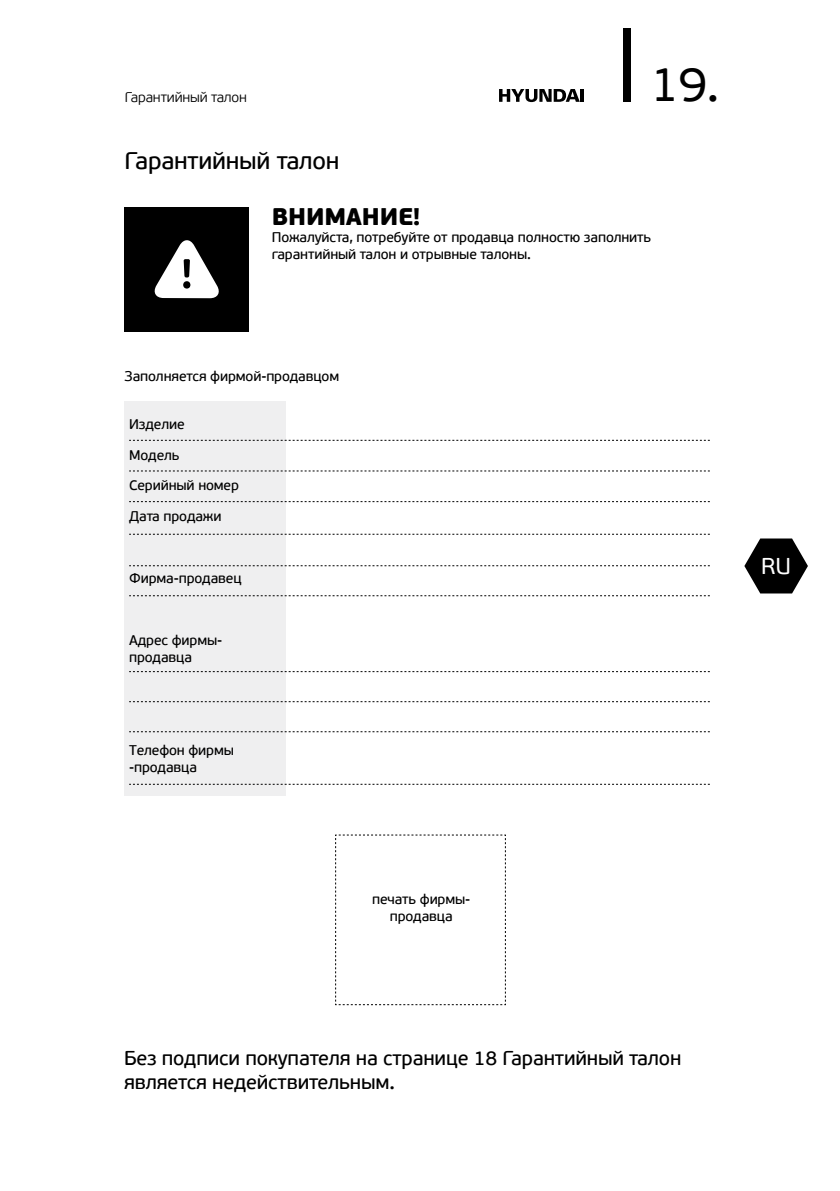
<style>
.page{position:relative;width:840px;height:1191px;background:#fff}
.page>*{position:absolute;margin:0;border:0;box-sizing:border-box;transform-origin:0 0}
.t1{font:48px "PF Beau Sans Pro";color:#000}
.t2{font:24px "PF Beau Sans Pro Bbook";letter-spacing:-.01em;color:#000}
.t3{font:900 24px "PF Beau Sans Pro";letter-spacing:-.01em;color:#000}
.t4{font:22.8px "PF Beau Sans Pro";color:#fff}
.t5{font:20px/24px "PF Beau Sans Pro Bbook";letter-spacing:-.01em;color:#000}
.t6{font:14px/16.8px "PF Beau Sans Pro Bbook";letter-spacing:-.01em;color:#000}
.t7{font:300 14px "PF Beau Sans Pro";letter-spacing:-.01em;color:#000}
</style>
<div class="page">
<div style="left:623px;top:28px;width:7px;height:73px;background:#000"></div>
<svg style="left:744px;top:538px;width:63px;height:55px"></svg>
<svg style="left:499px;top:89px;width:80px;height:13px"></svg>
<hr style="left:580px;top:89px;width:4px;height:13px;background:#000">
<div style="left:124px;top:207px;width:125px;height:124px;background:#000"></div>
<svg style="left:154px;top:240px;width:65px;height:58px"></svg>
<div style="left:125px;top:401px;width:161px;height:394px;background:#efeff0"></div>
<svg style="left:129px;top:440px;width:580px;height:1px"></svg>
<svg style="left:129px;top:470px;width:580px;height:1px"></svg>
<svg style="left:129px;top:501px;width:580px;height:1px"></svg>
<svg style="left:129px;top:534px;width:580px;height:1px"></svg>
<svg style="left:129px;top:565px;width:580px;height:1px"></svg>
<svg style="left:129px;top:731px;width:580px;height:1px"></svg>
<svg style="left:129px;top:784px;width:580px;height:1px"></svg>
<svg style="left:129px;top:595px;width:580px;height:1px"></svg>
<svg style="left:129px;top:671px;width:580px;height:1px"></svg>
<svg style="left:129px;top:701px;width:580px;height:1px"></svg>
<svg style="left:335px;top:834px;width:170px;height:171px"></svg>
<p class="t7" style="left:125px;top:90px;width:124px">Гарантийный талон</p>
<h1 class="t1" style="left:650px;top:57px;width:70px">19.</h1>
<h2 class="t2" style="left:125px;top:147px;width:216px">Гарантийный талон</h2>
<h2 class="t3" style="left:271px;top:201px;width:150px">ВНИМАНИЕ!</h2>
<p class="t6" style="left:271px;top:229px;width:381px">Пожалуйста, потребуйте от продавца полностю заполнить гарантийный талон и отрывные талоны.</p>
<p class="t6" style="left:125px;top:368px;width:216px">Заполняется фирмой-продавцом</p>
<p class="t6" style="left:129px;top:416px;width:57px">Изделие</p>
<p class="t6" style="left:129px;top:446px;width:52px">Модель</p>
<p class="t6" style="left:129px;top:477px;width:111px">Серийный номер</p>
<p class="t6" style="left:129px;top:508px;width:94px">Дата продажи</p>
<p class="t6" style="left:129px;top:570px;width:114px">Фирма-продавец</p>
<p class="t6" style="left:129px;top:632px;width:95px">Адрес фирмы&shy;продавца</p>
<p class="t6" style="left:129px;top:742px;width:106px">Телефон фирмы -продавца</p>
<h3 class="t4" style="left:760px;top:553px;width:31px">RU</h3>
<p class="t6" style="left:372px;top:891px;width:100px;text-align:center">печать фирмы&shy;продавца</p>
<h3 class="t5" style="left:124px;top:1046px;width:558px">Без подписи покупателя на странице 18 Гарантийный талон является недействительным.</h3>
</div>
